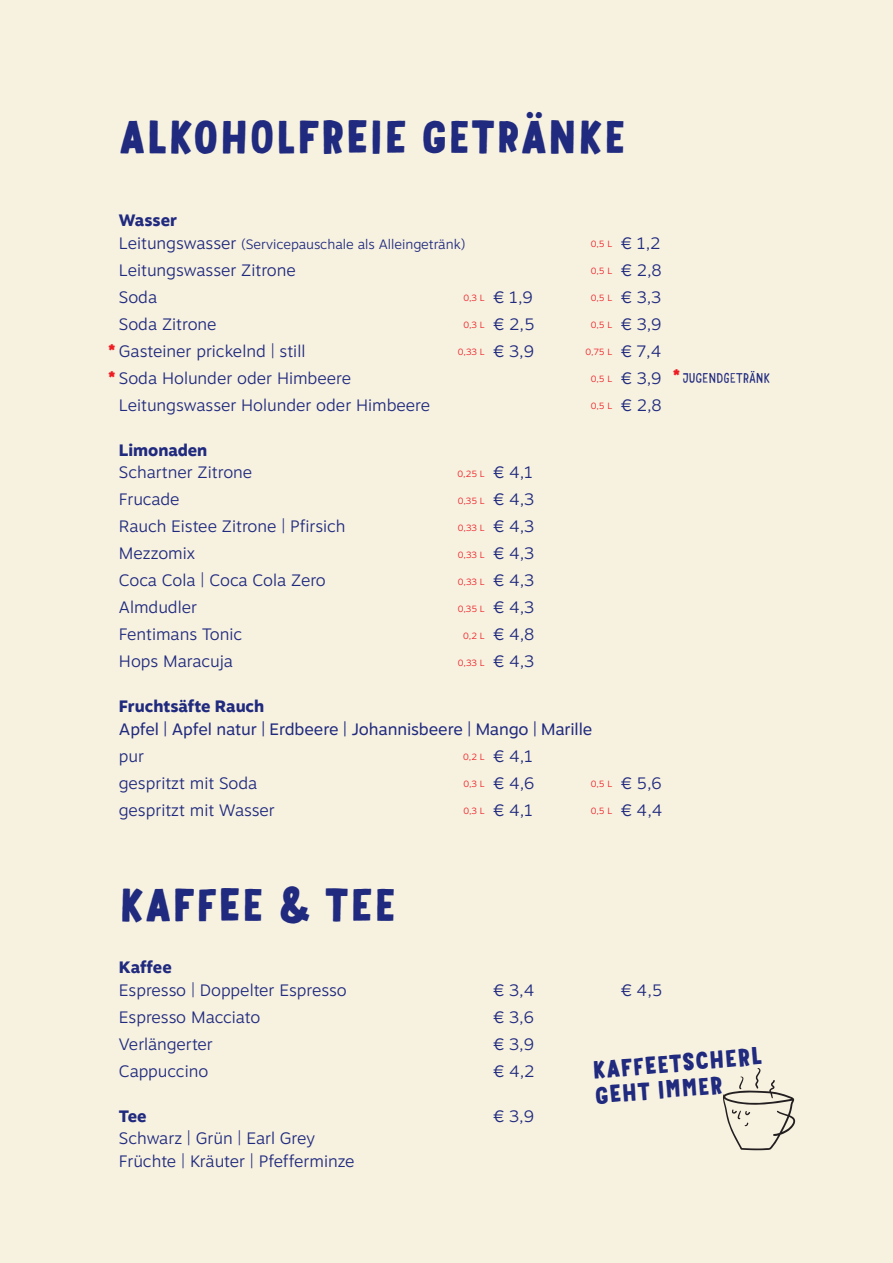
<style>
.page{position:relative;width:893px;height:1263px;background:#f7f1e0}
.page>*{position:absolute;margin:0;border:0;box-sizing:border-box;transform-origin:0 0}
.t1{font:500 45.3px "Mr Dodo";color:#202a7e}
.t2{font:500 24px/25.5px "Mr Dodo";color:#202a7e}
.t3{font:18px/27.2px "Mr Dodo";color:#ee1d23}
.t4{font:300 16.5px/22.5px "Motiva Sans";color:#202a7e}
.t5{font:16.5px "Motiva Sans";letter-spacing:-.01em;color:#202a7e}
.t6{font:800 16.5px "Motiva Sans";color:#202a7e}
.t7{font:300 13.5px "Motiva Sans";color:#202a7e}
.t8{font:300 13.5px "Mr Dodo";letter-spacing:-.01em;color:#202a7e}
.t9{font:300 9px "Motiva Sans";color:#ee1d23}
.s1{font-size:16.5px}
.s2{font-size:16.5px;color:#202a7e}
.s3{font-weight:400;font-size:18px;color:#ee1d23}
</style>
<div class="page">
<svg style="left:723px;top:1068px;width:73px;height:82px"></svg>
<h1 class="t1" style="left:119px;top:108px;width:509px">ALKOHOLFREIE GETRÄNKE</h1>
<p class="t6" style="left:119px;top:208px;width:60px">Wasser</p>
<p class="t7" style="left:119px;top:234px;width:348px"><span class="s1">Leitungswasser</span> (Servicepauschale als Alleingetränk)</p>
<p class="t9" style="left:591px;top:237px;width:71px">0,5 L <span class="s2">€ 1,2</span></p>
<p class="t4" style="left:119px;top:258px;width:178px">Leitungswasser Zitrone</p>
<p class="t9" style="left:591px;top:264px;width:73px">0,5 L <span class="s2">€ 2,8</span></p>
<p class="t4" style="left:119px;top:285px;width:40px">Soda</p>
<p class="t9" style="left:463px;top:291px;width:71px">0,3 L <span class="s2">€ 1,9</span></p>
<p class="t9" style="left:591px;top:291px;width:72px">0,5 L <span class="s2">€ 3,3</span></p>
<p class="t4" style="left:119px;top:312px;width:99px">Soda Zitrone</p>
<p class="t9" style="left:463px;top:318px;width:73px">0,3 L <span class="s2">€ 2,5</span></p>
<p class="t9" style="left:591px;top:318px;width:72px">0,5 L <span class="s2">€ 3,9</span></p>
<p class="t4" style="left:119px;top:339px;width:188px">Gasteiner prickelnd | still</p>
<p class="t9" style="left:458px;top:345px;width:77px">0,33 L <span class="s2">€ 3,9</span></p>
<p class="t9" style="left:585px;top:345px;width:77px">0,75 L <span class="s2">€ 7,4</span></p>
<p class="t4" style="left:119px;top:366px;width:234px">Soda Holunder oder Himbeere</p>
<p class="t9" style="left:591px;top:372px;width:72px">0,5 L <span class="s2">€ 3,9</span></p>
<p class="t4" style="left:119px;top:393px;width:313px">Leitungswasser Holunder oder Himbeere</p>
<p class="t9" style="left:591px;top:399px;width:73px">0,5 L <span class="s2">€ 2,8</span></p>
<p class="t6" style="left:119px;top:438px;width:90px">Limonaden</p>
<p class="t4" style="left:119px;top:461px;width:135px">Schartner Zitrone</p>
<p class="t9" style="left:457px;top:467px;width:77px">0,25 L <span class="s2">€ 4,1</span></p>
<p class="t4" style="left:119px;top:488px;width:62px">Frucade</p>
<p class="t9" style="left:458px;top:494px;width:78px">0,35 L <span class="s2">€ 4,3</span></p>
<p class="t4" style="left:119px;top:515px;width:228px">Rauch Eistee Zitrone | Pfirsich</p>
<p class="t9" style="left:458px;top:521px;width:78px">0,33 L <span class="s2">€ 4,3</span></p>
<p class="t4" style="left:119px;top:542px;width:78px">Mezzomix</p>
<p class="t9" style="left:458px;top:548px;width:78px">0,33 L <span class="s2">€ 4,3</span></p>
<p class="t4" style="left:119px;top:569px;width:208px">Coca Cola | Coca Cola Zero</p>
<p class="t9" style="left:458px;top:575px;width:78px">0,33 L <span class="s2">€ 4,3</span></p>
<p class="t4" style="left:119px;top:596px;width:80px">Almdudler</p>
<p class="t9" style="left:458px;top:602px;width:78px">0,35 L <span class="s2">€ 4,3</span></p>
<p class="t4" style="left:119px;top:623px;width:125px">Fentimans Tonic</p>
<p class="t9" style="left:463px;top:629px;width:73px">0,2 L <span class="s2">€ 4,8</span></p>
<p class="t4" style="left:119px;top:650px;width:116px">Hops Maracuja</p>
<p class="t9" style="left:458px;top:656px;width:78px">0,33 L <span class="s2">€ 4,3</span></p>
<p class="t6" style="left:119px;top:694px;width:147px">Fruchtsäfte Rauch</p>
<p class="t5" style="left:119px;top:717px;width:475px">Apfel | Apfel natur | Erdbeere | Johannisbeere | Mango | Marille</p>
<p class="t4" style="left:119px;top:744px;width:27px">pur</p>
<p class="t9" style="left:463px;top:750px;width:72px">0,2 L <span class="s2">€ 4,1</span></p>
<p class="t4" style="left:119px;top:771px;width:140px">gespritzt mit Soda</p>
<p class="t9" style="left:463px;top:777px;width:72px">0,3 L <span class="s2">€ 4,6</span></p>
<p class="t9" style="left:591px;top:777px;width:72px">0,5 L <span class="s2">€ 5,6</span></p>
<p class="t4" style="left:119px;top:798px;width:157px">gespritzt mit Wasser</p>
<p class="t9" style="left:463px;top:804px;width:71px">0,3 L <span class="s2">€ 4,1</span></p>
<p class="t9" style="left:591px;top:804px;width:73px">0,5 L <span class="s2">€ 4,4</span></p>
<p class="t3" style="left:108px;top:339px;width:9px">* *</p>
<p class="t8" style="left:673px;top:370px;width:99px"><span class="s3">*</span> JUGENDGETRÄNK</p>
<h1 class="t1" style="left:119px;top:876px;width:279px">KAFFEE &amp; TEE</h1>
<p class="t6" style="left:119px;top:955px;width:54px">Kaffee</p>
<p class="t4" style="left:119px;top:978px;width:229px">Espresso | Doppelter Espresso</p>
<p class="t4" style="left:493px;top:978px;width:43px">€ 3,4</p>
<p class="t4" style="left:621px;top:978px;width:43px">€ 4,5</p>
<p class="t4" style="left:119px;top:1005px;width:143px">Espresso Macciato</p>
<p class="t4" style="left:493px;top:1005px;width:42px">€ 3,6</p>
<p class="t4" style="left:119px;top:1032px;width:95px">Verlängerter</p>
<p class="t4" style="left:493px;top:1032px;width:42px">€ 3,9</p>
<p class="t4" style="left:119px;top:1059px;width:91px">Cappuccino</p>
<p class="t4" style="left:493px;top:1059px;width:43px">€ 4,2</p>
<p class="t6" style="left:119px;top:1104px;width:29px">Tee</p>
<p class="t4" style="left:493px;top:1104px;width:42px">€ 3,9</p>
<p class="t4" style="left:119px;top:1127px;width:237px">Schwarz | Grün | Earl Grey<br>Früchte | Kräuter | Pfefferminze</p>
<h2 class="t2" style="left:591px;top:1058px;width:171px;rotate:-5deg">KAFFEETSCHERL<br>GEHT IMMER</h2>
</div>
